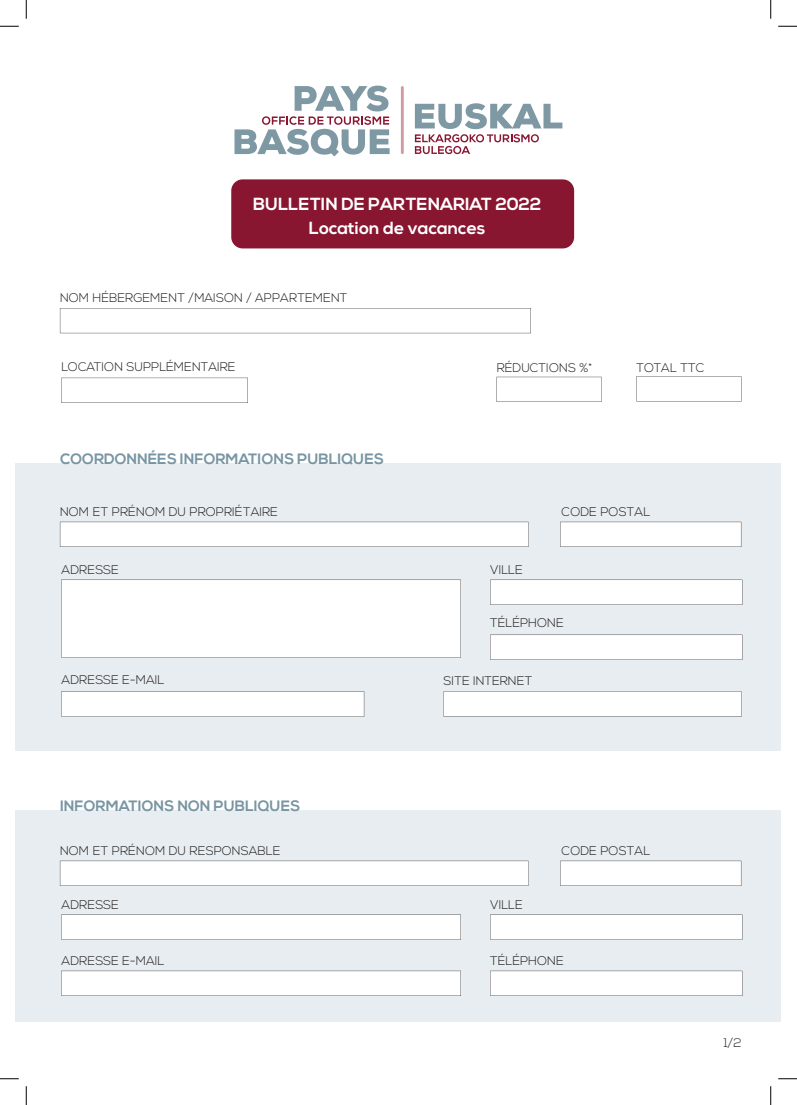
<style>
.page{position:relative;width:797px;height:1105px;background:#fff}
.page>*{position:absolute;margin:0;border:0;box-sizing:border-box;transform-origin:0 0}
.t1{font:700 17.5px/23.8px "Nexa";color:#fff;text-align:center}
.t2{font:700 15px "Nexa";color:#7895a3}
.t3{font:300 12.5px "Nexa";color:#231f20}
</style>
<div class="page">
<div style="left:16px;top:463px;width:765px;height:287px;background:#e7edf0"></div>
<div style="left:16px;top:810px;width:765px;height:211px;background:#e7edf0"></div>
<div style="left:231px;top:179px;width:343px;height:69px;background:#881630;border-radius:11px"></div>
<svg style="left:415px;top:103px;width:147px;height:51px"></svg>
<svg style="left:234px;top:86px;width:155px;height:70px"></svg>
<hr style="left:401px;top:86px;width:3px;height:68px;background:#ce9ba2">
<svg style="left:60px;top:308px;width:471px;height:25px"></svg>
<svg style="left:60px;top:522px;width:468px;height:25px;background:#fafafa"></svg>
<svg style="left:560px;top:522px;width:181px;height:25px;background:#fafafa"></svg>
<div style="left:61px;top:580px;width:400px;height:77px;background:#fff"></div>
<div style="left:490px;top:580px;width:252px;height:25px;background:#fff"></div>
<svg style="left:61px;top:691px;width:303px;height:26px;background:#f8f8f8"></svg>
<div style="left:443px;top:691px;width:298px;height:25px;background:#fff"></div>
<div style="left:490px;top:635px;width:252px;height:25px;background:#fff"></div>
<svg style="left:60px;top:861px;width:468px;height:25px;background:#fafafa"></svg>
<svg style="left:560px;top:861px;width:181px;height:25px;background:#fafafa"></svg>
<svg style="left:61px;top:914px;width:400px;height:26px;background:#f7f8f8"></svg>
<svg style="left:490px;top:914px;width:252px;height:26px;background:#f8f8f8"></svg>
<svg style="left:61px;top:971px;width:400px;height:25px;background:#fafafa"></svg>
<svg style="left:490px;top:971px;width:252px;height:25px;background:#fafafa"></svg>
<svg style="left:636px;top:376px;width:105px;height:25px"></svg>
<svg style="left:496px;top:377px;width:105px;height:25px"></svg>
<svg style="left:61px;top:378px;width:187px;height:25px"></svg>
<svg style="left:0;top:25px;width:19px;height:2px"></svg>
<svg style="left:778px;top:25px;width:19px;height:2px"></svg>
<svg style="left:0;top:1078px;width:19px;height:1px"></svg>
<svg style="left:778px;top:1078px;width:19px;height:1px"></svg>
<svg style="left:25px;top:0;width:2px;height:19px"></svg>
<svg style="left:25px;top:1086px;width:2px;height:19px"></svg>
<svg style="left:770px;top:0;width:1px;height:19px"></svg>
<svg style="left:770px;top:1086px;width:1px;height:19px"></svg>
<p class="t1" style="left:253px;top:193px;width:290px">BULLETIN DE PARTENARIAT 2022<br>Location de vacances</p>
<p class="t3" style="left:60px;top:290px;width:289px">NOM HÉBERGEMENT /MAISON / APPARTEMENT</p>
<p class="t3" style="left:61px;top:359px;width:176px">LOCATION SUPPLÉMENTAIRE</p>
<p class="t3" style="left:496px;top:361px;width:97px">RÉDUCTIONS %*</p>
<p class="t3" style="left:636px;top:360px;width:69px">TOTAL TTC</p>
<p class="t2" style="left:60px;top:450px;width:325px">COORDONNÉES INFORMATIONS PUBLIQUES</p>
<p class="t3" style="left:60px;top:504px;width:219px">NOM ET PRÉNOM DU PROPRIÉTAIRE</p>
<p class="t3" style="left:61px;top:562px;width:59px">ADRESSE</p>
<p class="t3" style="left:490px;top:562px;width:34px">VILLE</p>
<p class="t3" style="left:561px;top:504px;width:90px">CODE POSTAL</p>
<p class="t3" style="left:490px;top:616px;width:75px">TÉLÉPHONE</p>
<p class="t3" style="left:61px;top:673px;width:104px">ADRESSE E-MAIL</p>
<p class="t3" style="left:443px;top:674px;width:90px">SITE INTERNET</p>
<p class="t2" style="left:60px;top:797px;width:242px">INFORMATIONS NON PUBLIQUES</p>
<p class="t3" style="left:60px;top:843px;width:222px">NOM ET PRÉNOM DU RESPONSABLE</p>
<p class="t3" style="left:61px;top:897px;width:59px">ADRESSE</p>
<p class="t3" style="left:490px;top:897px;width:34px">VILLE</p>
<p class="t3" style="left:561px;top:843px;width:90px">CODE POSTAL</p>
<p class="t3" style="left:61px;top:953px;width:104px">ADRESSE E-MAIL</p>
<p class="t3" style="left:490px;top:953px;width:75px">TÉLÉPHONE</p>
<p class="t3" style="left:723px;top:1035px;width:19px">1/2</p>
</div>
